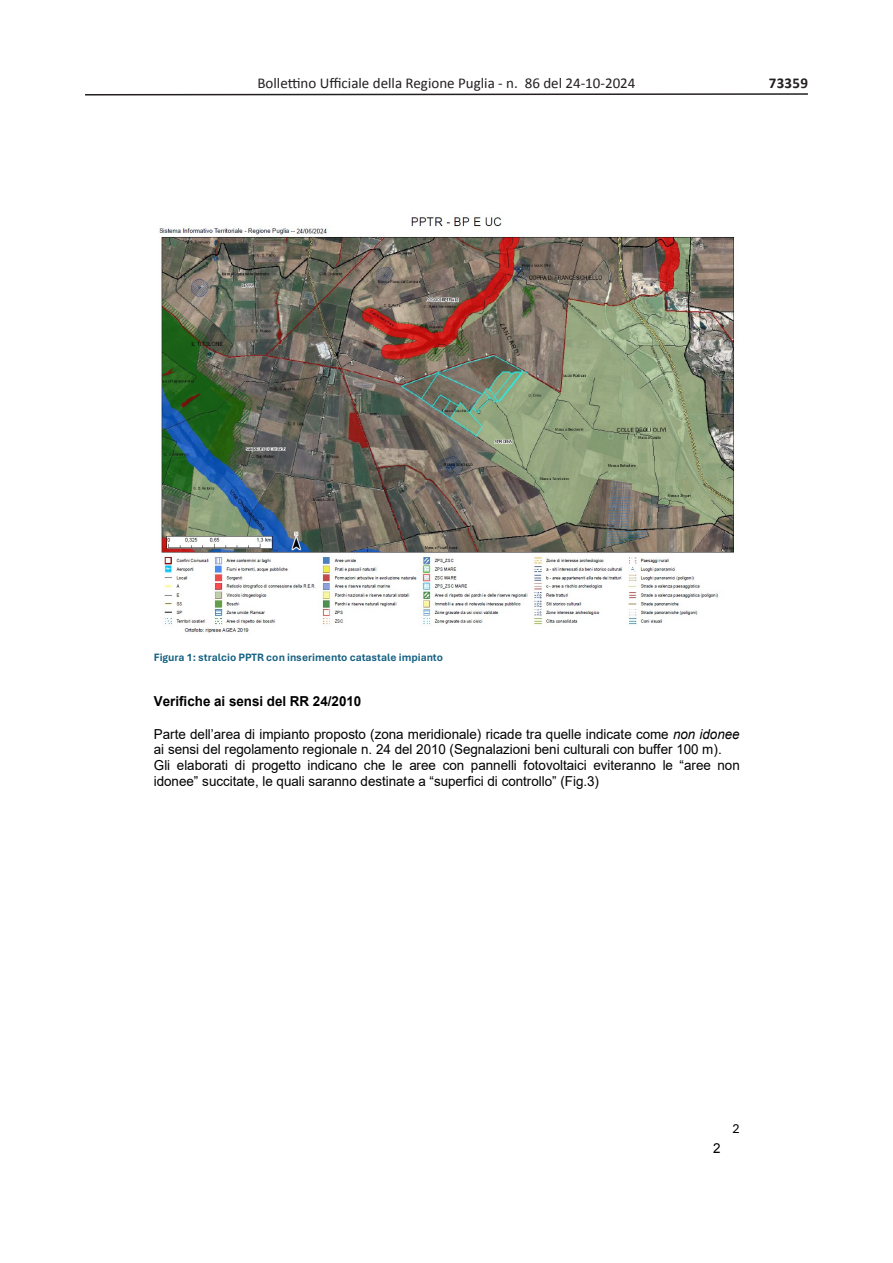
<style>
.page{position:relative;width:893px;height:1263px;background:#fff}
.page>*{position:absolute;margin:0;border:0;box-sizing:border-box;transform-origin:0 0}
.t1{font:15px "Calibri";color:#231f20}
.t2{font:700 15px "Calibri";letter-spacing:.015em;color:#231f20}
.t3{font:13.8px/15.8px "Arial";color:#000}
.t4{font:700 13.8px "Arial";color:#000}
.t5{font:13.8px "Aptos";color:#000}
.t6{font:13.65px "Arial";color:#000}
.t7{font:700 11.25px "Aptos";color:#156082}
.s1{font-style:italic}
</style>
<div class="page">
<svg style="left:85px;top:93px;width:723px;height:3px"></svg>
<img style="left:159px;top:217px;width:575px;height:416px">
<p class="t1" style="left:257px;top:74px;width:380px">Bollettino Ufficiale della Regione Puglia - n. 86 del 24-10-2024</p>
<p class="t2" style="left:769px;top:72px;width:41px">73359</p>
<p class="t7" style="left:154px;top:650px;width:291px">Figura 1: stralcio PPTR con inserimento catastale impianto</p>
<p class="t4" style="left:154px;top:691px;width:209px">Verifiche ai sensi del RR 24/2010</p>
<p class="t3" style="left:154px;top:726px;width:587px">Parte dell’area di impianto proposto (zona meridionale) ricade tra quelle indicate come <span class="s1">non idonee </span>ai sensi del regolamento regionale n. 24 del 2010 (Segnalazioni beni culturali con buffer 100 m).<br>Gli elaborati di progetto indicano che le aree con pannelli fotovoltaici eviteranno le “aree non idonee” succitate, le quali saranno destinate a “superfici di controllo” (Fig.3)</p>
<p class="t6" style="left:713px;top:1139px;width:9px">2</p>
<p class="t5" style="left:732px;top:1119px;width:9px">2</p>
</div>
